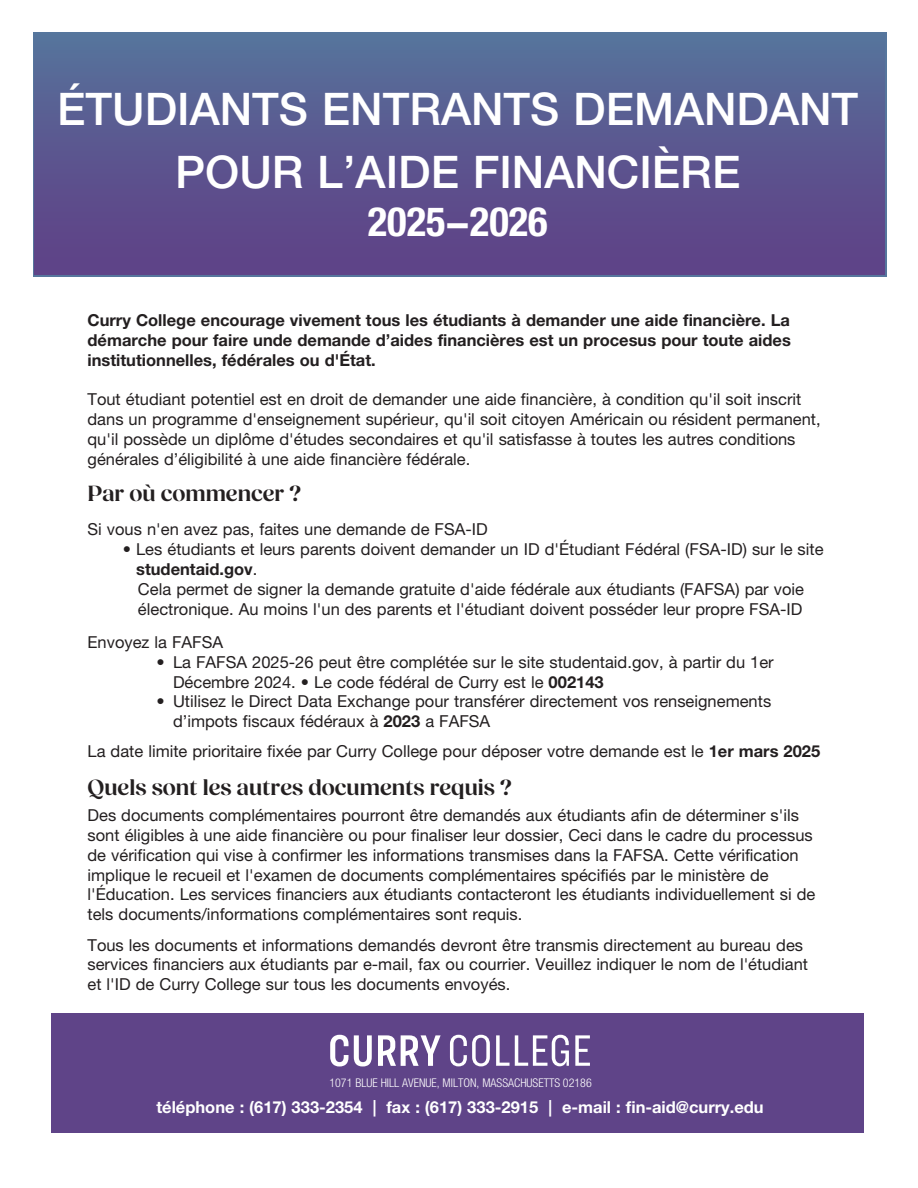
<style>
.page{position:relative;width:918px;height:1188px;background:#fff}
.page>*{position:absolute;margin:0;border:0;box-sizing:border-box;transform-origin:0 0}
.t1{font:500 45px/63px "Helvetica Neue LT Pro";color:#fff;text-align:center}
.t2{font:700 condensed 40.5px "Helvetica Neue LT Pro";color:#fff}
.t3{font:600 22.5px "Fields Display";color:#231f20}
.t4{font:16.5px/19.8px "Helvetica Neue LT Pro";color:#231f20}
.t5{font:700 16.5px/19.8px "Helvetica Neue LT Pro";color:#231f20;text-align:justify}
.t6{font:700 16.5px "Helvetica Neue LT Pro";color:#fff}
.t7{font:300 condensed 12px "Helvetica Neue LT Pro";color:#fff}
.s1{font-weight:700}
</style>
<div class="page">
<div style="left:34px;top:35px;width:851px;height:240px;background:linear-gradient(to bottom,#56719b,#5f3e85)"></div>
<div style="left:51px;top:1013px;width:813px;height:119px;background:#5f4488"></div>
<svg style="left:330px;top:1035px;width:18px;height:31px"></svg>
<svg style="left:354px;top:1035px;width:18px;height:31px"></svg>
<svg style="left:378px;top:1035px;width:63px;height:31px"></svg>
<svg style="left:450px;top:1035px;width:40px;height:31px"></svg>
<svg style="left:496px;top:1035px;width:73px;height:31px"></svg>
<svg style="left:575px;top:1035px;width:15px;height:31px"></svg>
<p class="t1" style="left:57px;top:77px;width:803px">ÉTUDIANTS ENTRANTS DEMANDANT<br>POUR L’AIDE FINANCIÈRE</p>
<p class="t2" style="left:368px;top:198px;width:181px">2025−2026</p>
<p class="t5" style="left:88px;top:310px;width:705px">Curry College encourage vivement tous les étudiants à demander une aide financière. La démarche pour faire unde demande d’aides financières est un procesus pour toute aides institutionnelles, fédérales ou d'État.</p>
<p class="t4" style="left:88px;top:389px;width:735px">Tout étudiant potentiel est en droit de demander une aide financière, à condition qu'il soit inscrit dans un programme d'enseignement supérieur, qu'il soit citoyen Américain ou résident permanent, qu'il possède un diplôme d'études secondaires et qu'il satisfasse à toutes les autres conditions générales d’éligibilité à une aide financière fédérale.</p>
<p class="t3" style="left:88px;top:480px;width:215px">Par où commencer ?</p>
<p class="t4" style="left:88px;top:519px;width:402px">Si vous n'en avez pas, faites une demande de FSA-ID</p>
<p class="t4" style="left:136px;top:539px;width:689px;text-indent:-13px">• Les étudiants et leurs parents doivent demander un ID d'Étudiant Fédéral (FSA-ID) sur le site <span class="s1">studentaid.gov</span>.</p>
<p class="t4" style="left:138px;top:579px;width:668px">Cela permet de signer la demande gratuite d'aide fédérale aux étudiants (FAFSA) par voie électronique. Au moins l'un des parents et l'étudiant doivent posséder leur propre FSA-ID</p>
<p class="t4" style="left:88px;top:632px;width:137px">Envoyez la FAFSA</p>
<p class="t4" style="left:173px;top:652px;width:602px;text-indent:-16px">• La FAFSA 2025-26 peut être complétée sur le site studentaid.gov, à partir du 1er<br>Décembre 2024. • Le code fédéral de Curry est le <span class="s1">002143</span></p>
<p class="t4" style="left:173px;top:691px;width:600px;text-indent:-16px">• Utilisez le Direct Data Exchange pour transférer directement vos renseignements d’impots fiscaux fédéraux à <span class="s1">2023</span> a FAFSA</p>
<p class="t4" style="left:88px;top:741px;width:734px">La date limite prioritaire fixée par Curry College pour déposer votre demande est le <span class="s1">1er mars 2025</span></p>
<p class="t3" style="left:88px;top:774px;width:426px">Quels sont les autres documents requis ?</p>
<p class="t4" style="left:88px;top:805px;width:729px">Des documents complémentaires pourront être demandés aux étudiants afin de déterminer s'ils sont éligibles à une aide financière ou pour finaliser leur dossier, Ceci dans le cadre du processus de vérification qui vise à confirmer les informations transmises dans la FAFSA. Cette vérification implique le recueil et l'examen de documents complémentaires spécifiés par le ministère de l'Éducation. Les services financiers aux étudiants contacteront les étudiants individuellement si de tels documents/informations complémentaires sont requis.</p>
<p class="t4" style="left:88px;top:934px;width:722px">Tous les documents et informations demandés devront être transmis directement au bureau des services financiers aux étudiants par e-mail, fax ou courrier. Veuillez indiquer le nom de l'étudiant et l'ID de Curry College sur tous les documents envoyés.</p>
<p class="t7" style="left:329px;top:1076px;width:264px">1071 BLUE HILL AVENUE, MILTON, MASSACHUSETTS 02186</p>
<p class="t6" style="left:156px;top:1097px;width:609px">téléphone : (617) 333-2354 | fax : (617) 333-2915 | e-mail : fin-aid@curry.edu</p>
</div>
